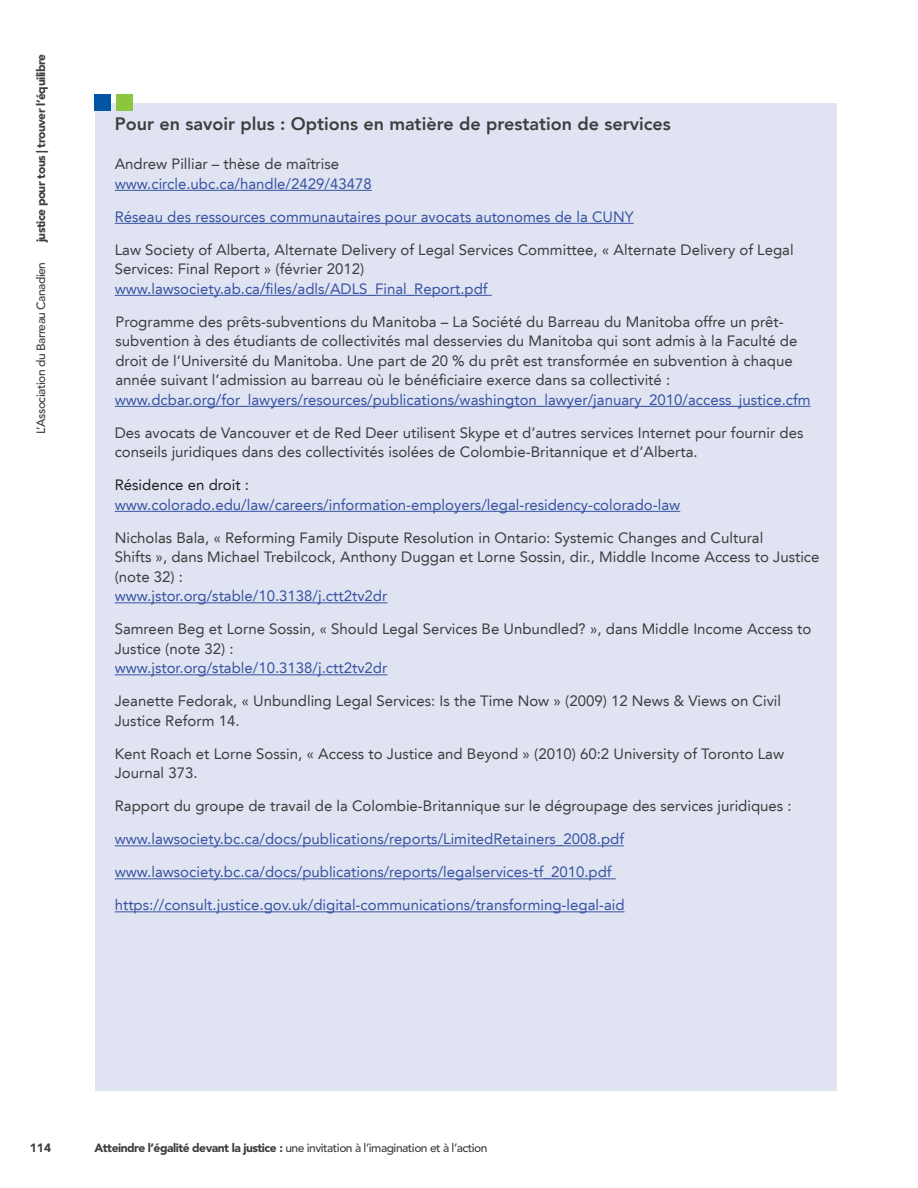
<style>
.page{position:relative;width:918px;height:1188px;background:#fff}
.page>*{position:absolute;margin:0;border:0;box-sizing:border-box;transform-origin:0 0}
.t1{font:800 18px "Avenir LT";color:#3e3e3f}
.t2{font:15px/19.5px "Avenir LT";color:#3e3e3f}
.t3{font:15px/19.5px "Avenir LT";color:#3853a3}
.t4{font:500 12px "Avenir LT Std";letter-spacing:-.04em;color:#3e3e3f}
.t5{font:900 12px "Avenir LT Std";letter-spacing:-.04em;color:#3e3e3f}
.s1{color:#3e3e3f}
.s2{color:#3853a3}
.s3{color:#231f20}
.s4{font-weight:900}
</style>
<div class="page">
<div style="left:95px;top:104px;width:742px;height:987px;background:#e0e4f2"></div>
<hr style="left:115px;top:190px;width:257px;height:1px;background:#3853a3">
<hr style="left:115px;top:223px;width:519px;height:1px;background:#3853a3">
<hr style="left:115px;top:295px;width:377px;height:1px;background:#3853a3">
<hr style="left:115px;top:406px;width:696px;height:1px;background:#3853a3">
<hr style="left:115px;top:511px;width:565px;height:1px;background:#3853a3">
<hr style="left:115px;top:602px;width:272px;height:1px;background:#3853a3">
<hr style="left:115px;top:674px;width:272px;height:1px;background:#3853a3">
<hr style="left:115px;top:845px;width:509px;height:1px;background:#3853a3">
<hr style="left:115px;top:878px;width:501px;height:1px;background:#3853a3">
<hr style="left:115px;top:911px;width:510px;height:1px;background:#3853a3">
<div style="left:94px;top:94px;width:17px;height:17px;background:#0155a5"></div>
<div style="left:116px;top:94px;width:17px;height:17px;background:#8bc63e"></div>
<p class="t5" style="left:34px;top:242px;width:190px;rotate:-90deg">justice pour tous | trouver l’équilibre</p>
<p class="t4" style="left:34px;top:434px;width:174px;rotate:-90deg">L’Association du Barreau Canadien</p>
<p class="t1" style="left:115px;top:113px;width:557px">Pour en savoir plus : Options en matière de prestation de services</p>
<p class="t3" style="left:115px;top:155px;width:259px"><span class="s1">Andrew Pilliar – thèse de maîtrise </span>www.circle.ubc.ca/handle/2429/43478</p>
<p class="t3" style="left:115px;top:207px;width:521px">Réseau des ressources communautaires pour avocats autonomes de la CUNY</p>
<p class="t2" style="left:115px;top:240px;width:680px">Law Society of Alberta, Alternate Delivery of Legal Services Committee, « Alternate Delivery of Legal<br>Services: Final Report » (février 2012)<br><span class="s2">www.lawsociety.ab.ca/files/adls/ADLS_Final_Report.pdf</span></p>
<p class="t2" style="left:116px;top:312px;width:683px">Programme des prêts-subventions du Manitoba – La Société du Barreau du Manitoba offre un prêt&shy;subvention à des étudiants de collectivités mal desservies du Manitoba qui sont admis à la Faculté de droit de l’Université du Manitoba. Une part de 20 % du prêt est transformée en subvention à chaque année suivant l’admission au barreau où le bénéficiaire exerce dans sa collectivité :</p>
<p class="t3" style="left:115px;top:390px;width:697px">www.dcbar.org/for_lawyers/resources/publications/washington_lawyer/january_2010/access_justice.cfm</p>
<p class="t2" style="left:115px;top:423px;width:690px">Des avocats de Vancouver et de Red Deer utilisent Skype et d’autres services Internet pour fournir des conseils juridiques dans des collectivités isolées de Colombie-Britannique et d’Alberta.</p>
<p class="t3" style="left:115px;top:476px;width:567px"><span class="s3">Résidence en droit : </span>www.colorado.edu/law/careers/information-employers/legal-residency-colorado-law</p>
<p class="t2" style="left:115px;top:528px;width:706px">Nicholas Bala, « Reforming Family Dispute Resolution in Ontario: Systemic Changes and Cultural<br>Shifts », dans Michael Trebilcock, Anthony Duggan et Lorne Sossin, dir., Middle Income Access to Justice (note 32) :<br><span class="s2">www.jstor.org/stable/10.3138/j.ctt2tv2dr</span></p>
<p class="t2" style="left:115px;top:620px;width:698px">Samreen Beg et Lorne Sossin, « Should Legal Services Be Unbundled? », dans Middle Income Access to<br>Justice (note 32) :<br><span class="s2">www.jstor.org/stable/10.3138/j.ctt2tv2dr</span></p>
<p class="t2" style="left:115px;top:692px;width:668px">Jeanette Fedorak, « Unbundling Legal Services: Is the Time Now » (2009) 12 News &amp; Views on Civil<br>Justice Reform 14.</p>
<p class="t2" style="left:115px;top:744px;width:671px">Kent Roach et Lorne Sossin, « Access to Justice and Beyond » (2010) 60:2 University of Toronto Law<br>Journal 373.</p>
<p class="t2" style="left:115px;top:797px;width:678px">Rapport du groupe de travail de la Colombie-Britannique sur le dégroupage des services juridiques :</p>
<p class="t3" style="left:115px;top:830px;width:511px">www.lawsociety.bc.ca/docs/publications/reports/LimitedRetainers_2008.pdf</p>
<p class="t3" style="left:115px;top:863px;width:498px">www.lawsociety.bc.ca/docs/publications/reports/legalservices-tf_2010.pdf</p>
<p class="t3" style="left:115px;top:896px;width:511px">https://consult.justice.gov.uk/digital-communications/transforming-legal-aid</p>
<p class="t5" style="left:30px;top:1140px;width:23px">114</p>
<p class="t4" style="left:94px;top:1141px;width:395px"><span class="s4">Atteindre l’égalité devant la justice :</span> une invitation à l’imagination et à l’action</p>
</div>
